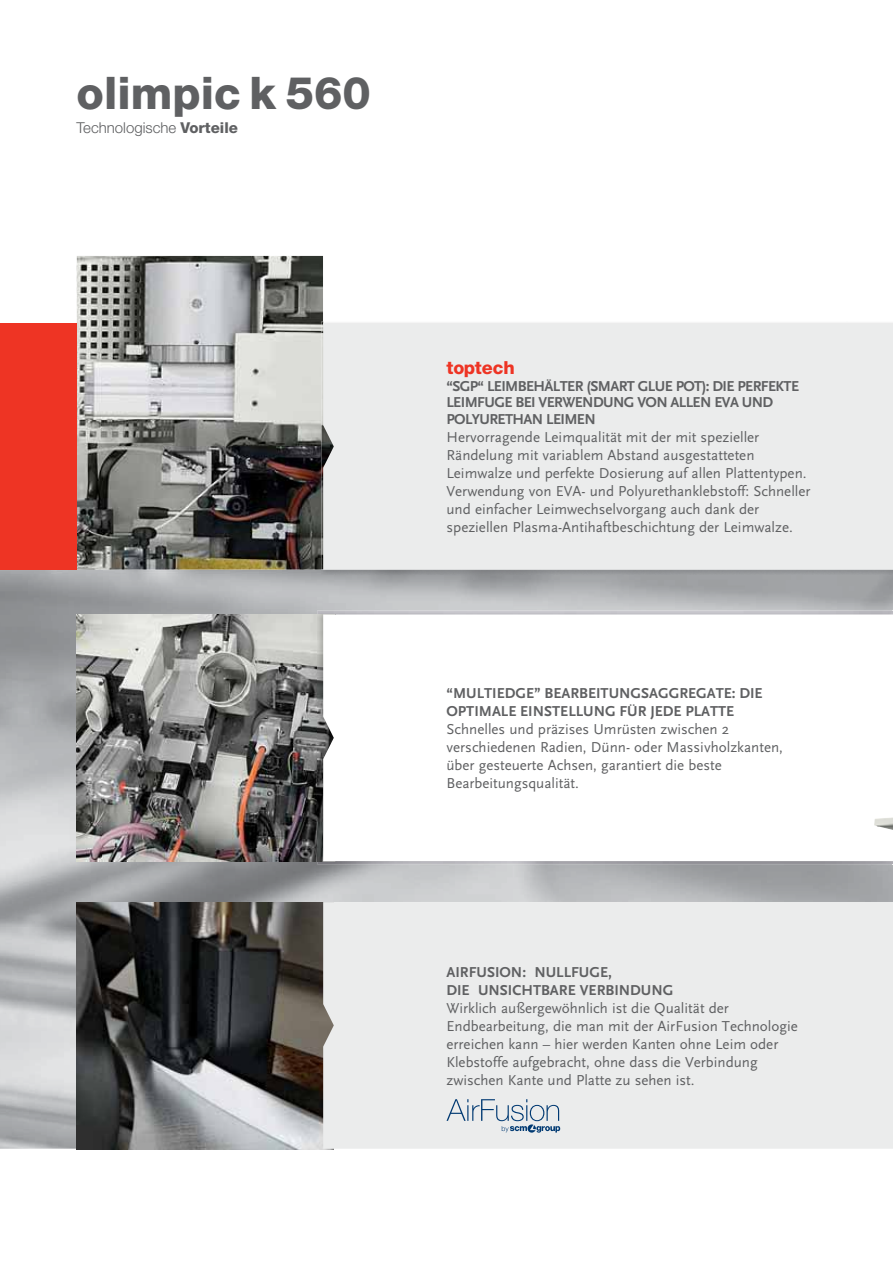
<style>
.page{position:relative;width:893px;height:1263px;background:#fff}
.page>*{position:absolute;margin:0;border:0;box-sizing:border-box;transform-origin:0 0}
.t1{font:800 45px "Helvetica Neue LT Std";color:#5f6062}
.t2{font:800 18px "Helvetica Neue LT Std";color:#ee3424}
.t3{font:15px/18px "Scala Sans";color:#5f6062}
.t4{font:700 15px/18px "Scala Sans";color:#5f6062}
.t5{font:700 15px/16.5px "Scala Sans";letter-spacing:-.04em;color:#5f6062}
.t6{font:300 15px "Helvetica Neue";color:#5f6062}
.s1{font-family:"Helvetica Neue LT Std";font-weight:800}
</style>
<div class="page">
<img style="left:77px;top:256px;width:246px;height:314px">
<img style="left:0;top:570px;width:893px;height:51px">
<img style="left:0;top:621px;width:91px;height:528px">
<img style="left:91px;top:861px;width:802px;height:41px">
<div style="left:0;top:323px;width:77px;height:247px;background:#ee3424"></div>
<img style="left:77px;top:614px;width:240px;height:247px">
<img style="left:77px;top:902px;width:246px;height:247px">
<img style="left:317px;top:611px;width:576px;height:253px">
<img style="left:317px;top:614px;width:6px;height:247px">
<svg style="left:323px;top:614px;width:570px;height:247px"></svg>
<div style="left:323px;top:902px;width:570px;height:247px;background:#ebecec"></div>
<img style="left:321px;top:321px;width:3px;height:249px">
<img style="left:321px;top:570px;width:572px;height:5px">
<div style="left:323px;top:323px;width:570px;height:247px;background:#ebecec"></div>
<svg style="left:437px;top:1089px;width:133px;height:51px;background:#d6dce1"></svg>
<h1 class="t1" style="left:77px;top:67px;width:296px">olimpic k 560</h1>
<p class="t6" style="left:77px;top:123px;width:163px">Technologische <span class="s1">Vorteile</span></p>
<p class="t2" style="left:446px;top:357px;width:70px">toptech</p>
<p class="t5" style="left:446px;top:379px;width:354px">“SGP“ LEIMBEHÄLTER (SMART GLUE POT): DIE PERFEKTE<br>LEIMFUGE BEI VERWENDUNG VON ALLEN EVA UND<br>POLYURETHAN LEIMEN</p>
<p class="t3" style="left:446px;top:428px;width:366px">Hervorragende Leimqualität mit der mit spezieller Rändelung mit variablem Abstand ausgestatteten Leimwalze und perfekte Dosierung auf allen Plattentypen.<br>Verwendung von EVA- und Polyurethanklebstoff: Schneller und einfacher Leimwechselvorgang auch dank der speziellen Plasma-Antihaftbeschichtung der Leimwalze.</p>
<p class="t4" style="left:446px;top:686px;width:318px">“MULTIEDGE” BEARBEITUNGSAGGREGATE: DIE<br>OPTIMALE EINSTELLUNG FÜR JEDE PLATTE</p>
<p class="t3" style="left:446px;top:721px;width:338px">Schnelles und präzises Umrüsten zwischen 2 verschiedenen Radien, Dünn- oder Massivholzkanten, über gesteuerte Achsen, garantiert die beste Bearbeitungsqualität.</p>
<p class="t4" style="left:446px;top:964px;width:228px">AIRFUSION: NULLFUGE,<br>DIE UNSICHTBARE VERBINDUNG</p>
<p class="t3" style="left:446px;top:999px;width:353px">Wirklich außergewöhnlich ist die Qualität der Endbearbeitung, die man mit der AirFusion Technologie erreichen kann – hier werden Kanten ohne Leim oder Klebstoffe aufgebracht, ohne dass die Verbindung zwischen Kante und Platte zu sehen ist.</p>
</div>
